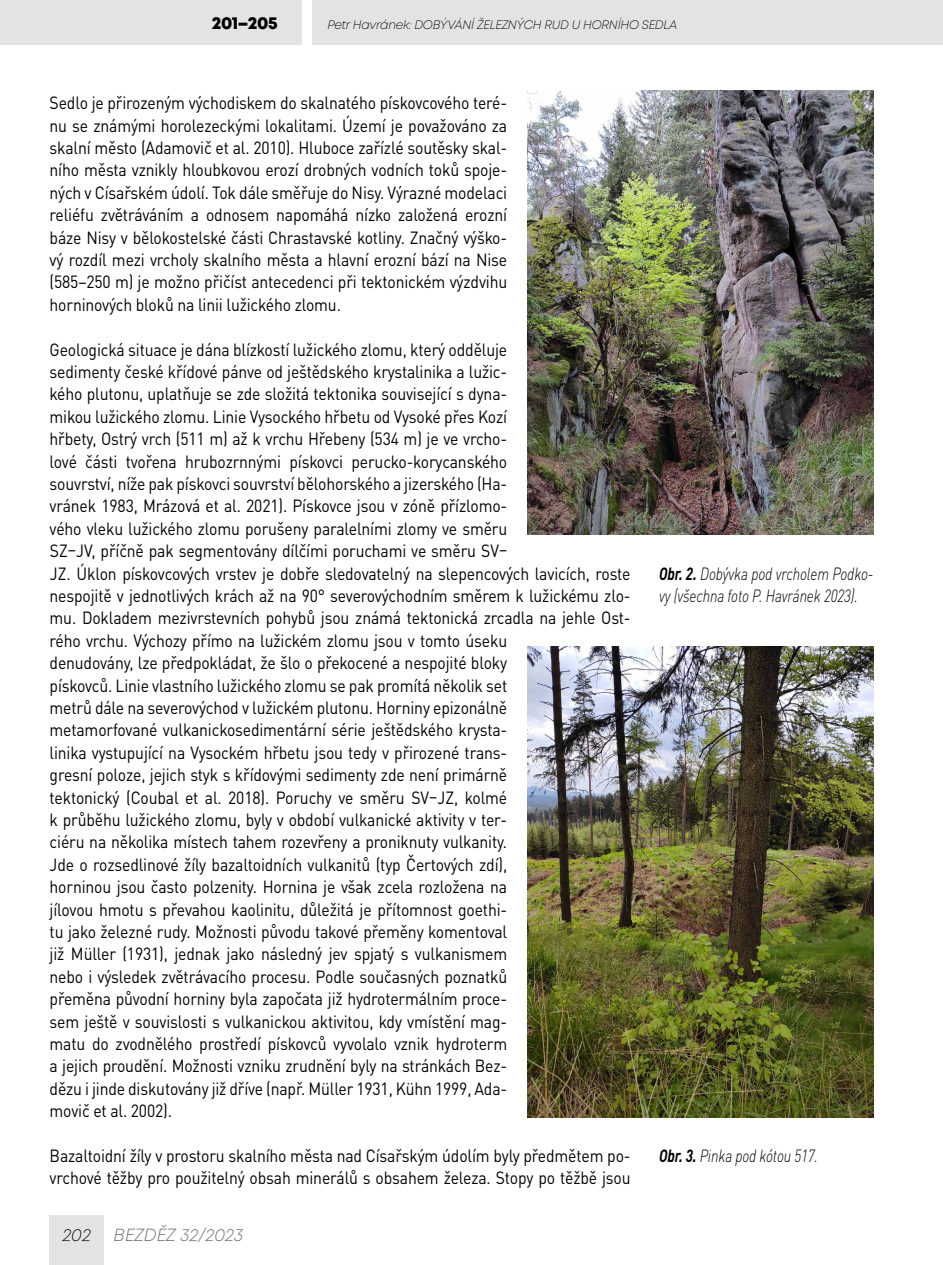
<style>
.page{position:relative;width:943px;height:1265px;background:#fff}
.page>*{position:absolute;margin:0;border:0;box-sizing:border-box;transform-origin:0 0}
.t1{font:17.5px/22.4px "DIN Pro";letter-spacing:-.01em;color:#000;scale:.9 1}
.t2{font:italic 300 17.5px/22.4px "DIN Pro";letter-spacing:-.01em;color:#000;scale:.8 1}
.t3{font:italic 300 17.5px "Mont";color:#646363}
.t4{font:800 17.5px "Mont";letter-spacing:-.02em;color:#000}
.t5{font:italic 300 17.5px "Mont";color:#000}
.t6{font:italic 300 12.25px "Mont";letter-spacing:-.02em;color:#000}
.s1{font-weight:700}
</style>
<div class="page">
<div style="left:0;top:0;width:301px;height:45px;background:#e3e3e3"></div>
<div style="left:312px;top:0;width:631px;height:45px;background:#e3e3e3"></div>
<div style="left:50px;top:1216px;width:54px;height:49px;background:#e3e3e3"></div>
<img style="left:527px;top:91px;width:346px;height:444px">
<img style="left:527px;top:647px;width:346px;height:470px">
<p class="t4" style="left:212px;top:12px;width:68px">201–205</p>
<p class="t6" style="left:327px;top:17px;width:351px">Petr Havránek: DOBÝVÁNÍ ŽELEZNÝCH RUD U HORNÍHO SEDLA</p>
<p class="t1" style="left:50px;top:90px;width:510px;text-align:justify">Sedlo je přirozeným východiskem do skalnatého pískovcového teré&shy;nu se známými horolezeckými lokalitami. Území je považováno za skalní město (Adamovič et al. 2010). Hluboce zařízlé soutěsky skal&shy;ního města vznikly hloubkovou erozí drobných vodních toků spoje&shy;ných v Císařském údolí. Tok dále směřuje do Nisy. Výrazné modelaci reliéfu zvětráváním a odnosem napomáhá nízko založená erozní báze Nisy v bělokostelské části Chrastavské kotliny. Značný výško&shy;vý rozdíl mezi vrcholy skalního města a hlavní erozní bází na Nise (585–250 m) je možno přičíst antecedenci při tektonickém výzdvihu horninových bloků na linii lužického zlomu.</p>
<p class="t1" style="left:50px;top:336px;width:647px">Geologická situace je dána blízkostí lužického zlomu, který odděluje<br>sedimenty české křídové pánve od ještědského krystalinika a lužic-<br>kého plutonu, uplatňuje se zde složitá tektonika související s dyna-<br>mikou lužického zlomu. Linie Vysockého hřbetu od Vysoké přes Kozí<br>hřbety, Ostrý vrch (511 m) až k vrchu Hřebeny (534 m) je ve vrcho-<br>lové části tvořena hrubozrnnými pískovci perucko-korycanského<br>souvrství, níže pak pískovci souvrství bělohorského a jizerského (Ha-<br>vránek 1983, Mrázová et al. 2021). Pískovce jsou v zóně přízlomo-<br>vého vleku lužického zlomu porušeny paralelními zlomy ve směru<br>SZ–JV, příčně pak segmentovány dílčími poruchami ve směru SV–<br>JZ. Úklon pískovcových vrstev je dobře sledovatelný na slepencových lavicích, roste nespojitě v jednotlivých krách až na 90° severovýchodním směrem k lužickému zlo&shy;mu. Dokladem mezivrstevních pohybů jsou známá tektonická zrcadla na jehle Ost&shy;rého vrchu. Výchozy přímo na lužickém zlomu jsou v tomto úseku<br>denudovány, lze předpokládat, že šlo o překocené a nespojité bloky<br>pískovců. Linie vlastního lužického zlomu se pak promítá několik set<br>metrů dále na severovýchod v lužickém plutonu. Horniny epizonálně<br>metamorfované vulkanickosedimentární série ještědského krysta-<br>linika vystupující na Vysockém hřbetu jsou tedy v přirozené trans-<br>gresní poloze, jejich styk s křídovými sedimenty zde není primárně<br>tektonický (Coubal et al. 2018). Poruchy ve směru SV–JZ, kolmé<br>k průběhu lužického zlomu, byly v období vulkanické aktivity v ter-<br>ciéru na několika místech tahem rozevřeny a proniknuty vulkanity.<br>Jde o rozsedlinové žíly bazaltoidních vulkanitů (typ Čertových zdí),<br>horninou jsou často polzenity. Hornina je však zcela rozložena na<br>jílovou hmotu s převahou kaolinitu, důležitá je přítomnost goethi-<br>tu jako železné rudy. Možnosti původu takové přeměny komentoval<br>již Müller (1931), jednak jako následný jev spjatý s vulkanismem<br>nebo i výsledek zvětrávacího procesu. Podle současných poznatků<br>přeměna původní horniny byla započata již hydrotermálním proce-<br>sem ještě v souvislosti s vulkanickou aktivitou, kdy vmístění mag-<br>matu do zvodnělého prostředí pískovců vyvolalo vznik hydroterm<br>a jejich proudění. Možnosti vzniku zrudnění byly na stránkách Bez-<br>dězu i jinde diskutovány již dříve (např. Müller 1931, Kühn 1999, Ada-<br>movič et al. 2002).</p>
<p class="t1" style="left:50px;top:1143px;width:647px">Bazaltoidní žíly v prostoru skalního města nad Císařským údolím byly předmětem po&shy;vrchové těžby pro použitelný obsah minerálů s obsahem železa. Stopy po těžbě jsou</p>
<p class="t5" style="left:62px;top:1224px;width:30px">202</p>
<p class="t3" style="left:114px;top:1224px;width:131px">BEZDĚZ 32/2023</p>
<p class="t2" style="left:659px;top:561px;width:269px"><span class="s1">Obr. 2.</span> Dobývka pod vrcholem Podko&shy;vy (všechna foto P. Havránek 2023).</p>
<p class="t2" style="left:659px;top:1143px;width:200px"><span class="s1">Obr. 3.</span> Pinka pod kótou 517.</p>
</div>
